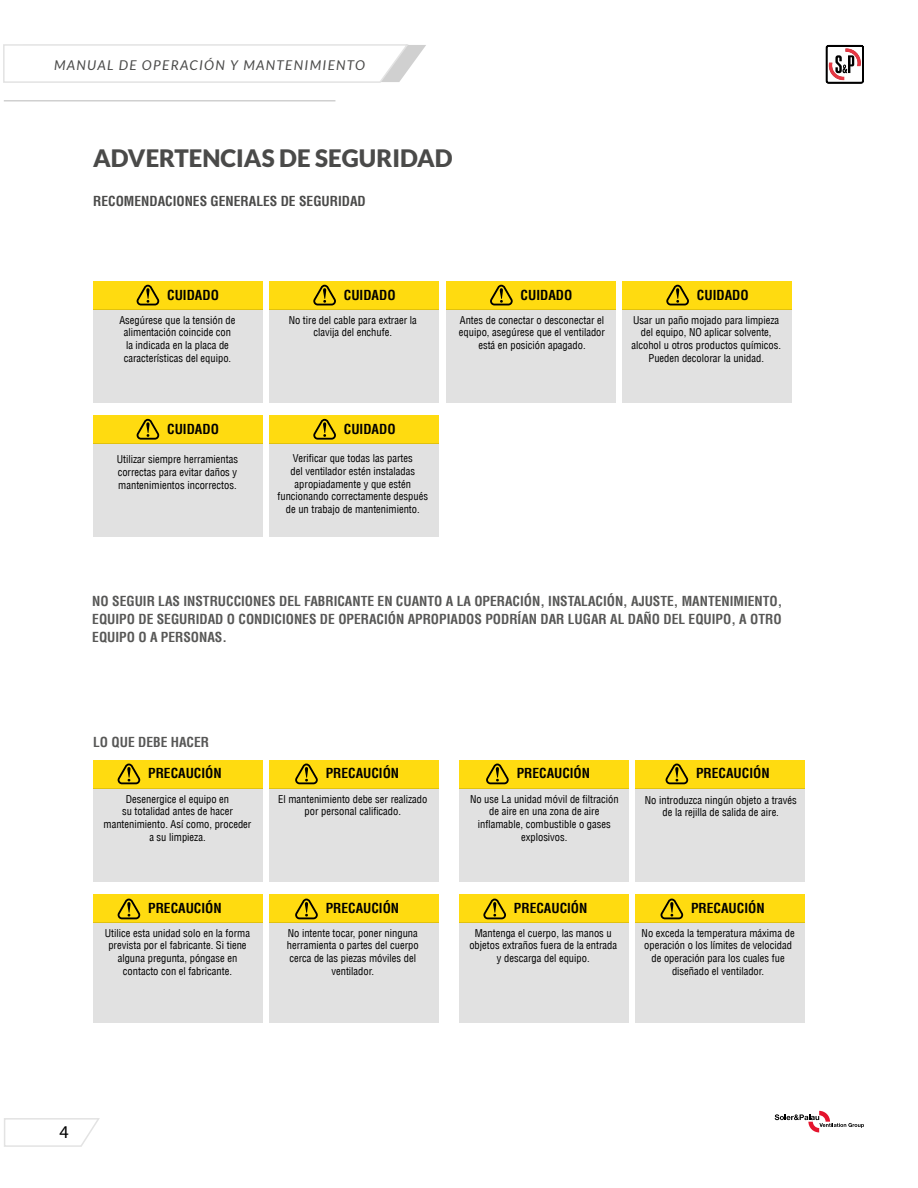
<style>
.page{position:relative;width:918px;height:1188px;background:#fff}
.page>*{position:absolute;margin:0;border:0;box-sizing:border-box;transform-origin:0 0}
.t1{font:900 24px "Lato";color:#4a4a49}
.t2{font:18px "Myriad Pro";color:#000}
.t3{font:700 condensed 13.5px/18px "Helvetica LT";color:#575756;text-align:justify}
.t4{font:700 condensed 13.5px "Helvetica LT";color:#000}
.t5{font:700 condensed 13.5px "Helvetica LT";color:#4a4a49}
.t6{font:italic 13.5px "Lato";letter-spacing:.1em;color:#4a4a49}
.t7{font:condensed 10.5px/12.6px "Helvetica LT";color:#000;text-align:center}
</style>
<div class="page">
<svg style="left:775px;top:1111px;width:89px;height:21px"></svg>
<svg style="left:3px;top:44px;width:423px;height:39px"></svg>
<svg style="left:4px;top:1118px;width:96px;height:29px"></svg>
<hr style="left:4px;top:100px;width:331px;height:2px;background:#d0d0d0">
<svg style="left:825px;top:44px;width:39px;height:40px"></svg>
<div style="left:93px;top:281px;width:169px;height:28px;background:#ffdb10"></div>
<div style="left:93px;top:760px;width:169px;height:28px;background:#ffdb10"></div>
<div style="left:93px;top:415px;width:169px;height:28px;background:#ffdb10"></div>
<div style="left:93px;top:894px;width:169px;height:28px;background:#ffdb10"></div>
<div style="left:459px;top:894px;width:169px;height:28px;background:#ffdb10"></div>
<div style="left:270px;top:281px;width:169px;height:28px;background:#ffdb10"></div>
<div style="left:270px;top:760px;width:169px;height:28px;background:#ffdb10"></div>
<div style="left:270px;top:415px;width:169px;height:28px;background:#ffdb10"></div>
<div style="left:270px;top:894px;width:169px;height:28px;background:#ffdb10"></div>
<div style="left:635px;top:894px;width:169px;height:28px;background:#ffdb10"></div>
<div style="left:447px;top:281px;width:169px;height:28px;background:#ffdb10"></div>
<div style="left:459px;top:760px;width:169px;height:28px;background:#ffdb10"></div>
<div style="left:623px;top:281px;width:169px;height:28px;background:#ffdb10"></div>
<div style="left:635px;top:760px;width:169px;height:28px;background:#ffdb10"></div>
<svg style="left:137px;top:285px;width:22px;height:20px"></svg>
<svg style="left:118px;top:764px;width:22px;height:20px"></svg>
<svg style="left:118px;top:899px;width:22px;height:20px"></svg>
<svg style="left:483px;top:899px;width:23px;height:20px"></svg>
<svg style="left:295px;top:764px;width:23px;height:20px"></svg>
<svg style="left:295px;top:899px;width:23px;height:20px"></svg>
<svg style="left:661px;top:899px;width:22px;height:20px"></svg>
<svg style="left:486px;top:764px;width:23px;height:20px"></svg>
<svg style="left:666px;top:764px;width:22px;height:20px"></svg>
<svg style="left:137px;top:419px;width:22px;height:21px"></svg>
<svg style="left:313px;top:285px;width:23px;height:20px"></svg>
<svg style="left:313px;top:419px;width:23px;height:21px"></svg>
<svg style="left:490px;top:285px;width:23px;height:20px"></svg>
<svg style="left:666px;top:285px;width:23px;height:20px"></svg>
<div style="left:93px;top:309px;width:169px;height:94px;background:#e1e1e1"></div>
<div style="left:93px;top:788px;width:169px;height:93px;background:#e1e1e1"></div>
<div style="left:93px;top:443px;width:169px;height:94px;background:#e1e1e1"></div>
<div style="left:93px;top:922px;width:169px;height:100px;background:#e1e1e1"></div>
<div style="left:459px;top:922px;width:169px;height:100px;background:#e1e1e1"></div>
<div style="left:270px;top:309px;width:169px;height:94px;background:#e1e1e1"></div>
<div style="left:270px;top:788px;width:169px;height:93px;background:#e1e1e1"></div>
<div style="left:270px;top:443px;width:169px;height:94px;background:#e1e1e1"></div>
<div style="left:270px;top:922px;width:169px;height:100px;background:#e1e1e1"></div>
<div style="left:635px;top:922px;width:169px;height:100px;background:#e1e1e1"></div>
<div style="left:447px;top:309px;width:169px;height:94px;background:#e1e1e1"></div>
<div style="left:459px;top:788px;width:169px;height:93px;background:#e1e1e1"></div>
<div style="left:623px;top:309px;width:169px;height:94px;background:#e1e1e1"></div>
<div style="left:635px;top:788px;width:169px;height:93px;background:#e1e1e1"></div>
<p class="t6" style="left:54px;top:57px;width:312px">MANUAL DE OPERACIÓN Y MANTENIMIENTO</p>
<h1 class="t1" style="left:93px;top:144px;width:361px">ADVERTENCIAS DE SEGURIDAD</h1>
<p class="t5" style="left:93px;top:193px;width:274px">RECOMENDACIONES GENERALES DE SEGURIDAD</p>
<p class="t4" style="left:167px;top:286px;width:53px">CUIDADO</p>
<p class="t4" style="left:344px;top:286px;width:53px">CUIDADO</p>
<p class="t4" style="left:521px;top:286px;width:53px">CUIDADO</p>
<p class="t4" style="left:697px;top:286px;width:53px">CUIDADO</p>
<p class="t7" style="left:119px;top:314px;width:118px">Asegúrese que la tensión de alimentación coincide con la indicada en la placa de características del equipo.</p>
<p class="t7" style="left:289px;top:314px;width:130px">No tire del cable para extraer la clavija del enchufe.</p>
<p class="t7" style="left:459px;top:314px;width:148px">Antes de conectar o desconectar el equipo, asegúrese que el ventilador está en posición apagado.</p>
<p class="t7" style="left:631px;top:314px;width:151px">Usar un paño mojado para limpieza del equipo, NO aplicar solvente, alcohol u otros productos químicos.<br>Pueden decolorar la unidad.</p>
<p class="t4" style="left:167px;top:420px;width:53px">CUIDADO</p>
<p class="t4" style="left:344px;top:420px;width:53px">CUIDADO</p>
<p class="t7" style="left:117px;top:453px;width:123px;text-align:justify">Utilizar siempre herramientas correctas para evitar daños y mantenimientos incorrectos.</p>
<p class="t7" style="left:278px;top:452px;width:152px">Verificar que todas las partes<br>del ventilador estén instaladas apropiadamente y que estén funcionando correctamente después de un trabajo de mantenimiento.</p>
<p class="t3" style="left:92px;top:592px;width:691px">NO SEGUIR LAS INSTRUCCIONES DEL FABRICANTE EN CUANTO A LA OPERACIÓN, INSTALACIÓN, AJUSTE, MANTENIMIENTO, EQUIPO DE SEGURIDAD O CONDICIONES DE OPERACIÓN APROPIADOS PODRÍAN DAR LUGAR AL DAÑO DEL EQUIPO, A OTRO EQUIPO O A PERSONAS.</p>
<p class="t3" style="left:93px;top:733px;width:117px">LO QUE DEBE HACER</p>
<p class="t4" style="left:148px;top:765px;width:75px">PRECAUCIÓN</p>
<p class="t7" style="left:104px;top:793px;width:149px">Desenergice el equipo en<br>su totalidad antes de hacer mantenimiento. Así como, proceder a su limpieza.</p>
<p class="t4" style="left:326px;top:765px;width:75px">PRECAUCIÓN</p>
<p class="t7" style="left:278px;top:793px;width:151px">El mantenimiento debe ser realizado por personal calificado.</p>
<p class="t4" style="left:517px;top:765px;width:75px">PRECAUCIÓN</p>
<p class="t4" style="left:696px;top:765px;width:75px">PRECAUCIÓN</p>
<p class="t7" style="left:470px;top:793px;width:150px">No use La unidad móvil de filtración de aire en una zona de aire inflamable, combustible o gases explosivos.</p>
<p class="t7" style="left:645px;top:793px;width:153px">No introduzca ningún objeto a través de la rejilla de salida de aire.</p>
<p class="t4" style="left:148px;top:900px;width:75px">PRECAUCIÓN</p>
<p class="t4" style="left:514px;top:900px;width:75px">PRECAUCIÓN</p>
<p class="t4" style="left:326px;top:900px;width:75px">PRECAUCIÓN</p>
<p class="t4" style="left:691px;top:900px;width:75px">PRECAUCIÓN</p>
<p class="t7" style="left:287px;top:927px;width:133px">No intente tocar, poner ninguna herramienta o partes del cuerpo cerca de las piezas móviles del ventilador.</p>
<p class="t7" style="left:642px;top:927px;width:155px">No exceda la temperatura máxima de operación o los límites de velocidad de operación para los cuales fue diseñado el ventilador.</p>
<p class="t7" style="left:105px;top:927px;width:147px">Utilice esta unidad solo en la forma prevista por el fabricante. Si tiene alguna pregunta, póngase en contacto con el fabricante.</p>
<p class="t7" style="left:469px;top:927px;width:149px">Mantenga el cuerpo, las manos u objetos extraños fuera de la entrada y descarga del equipo.</p>
<h2 class="t2" style="left:60px;top:1121px;width:11px">4</h2>
</div>
